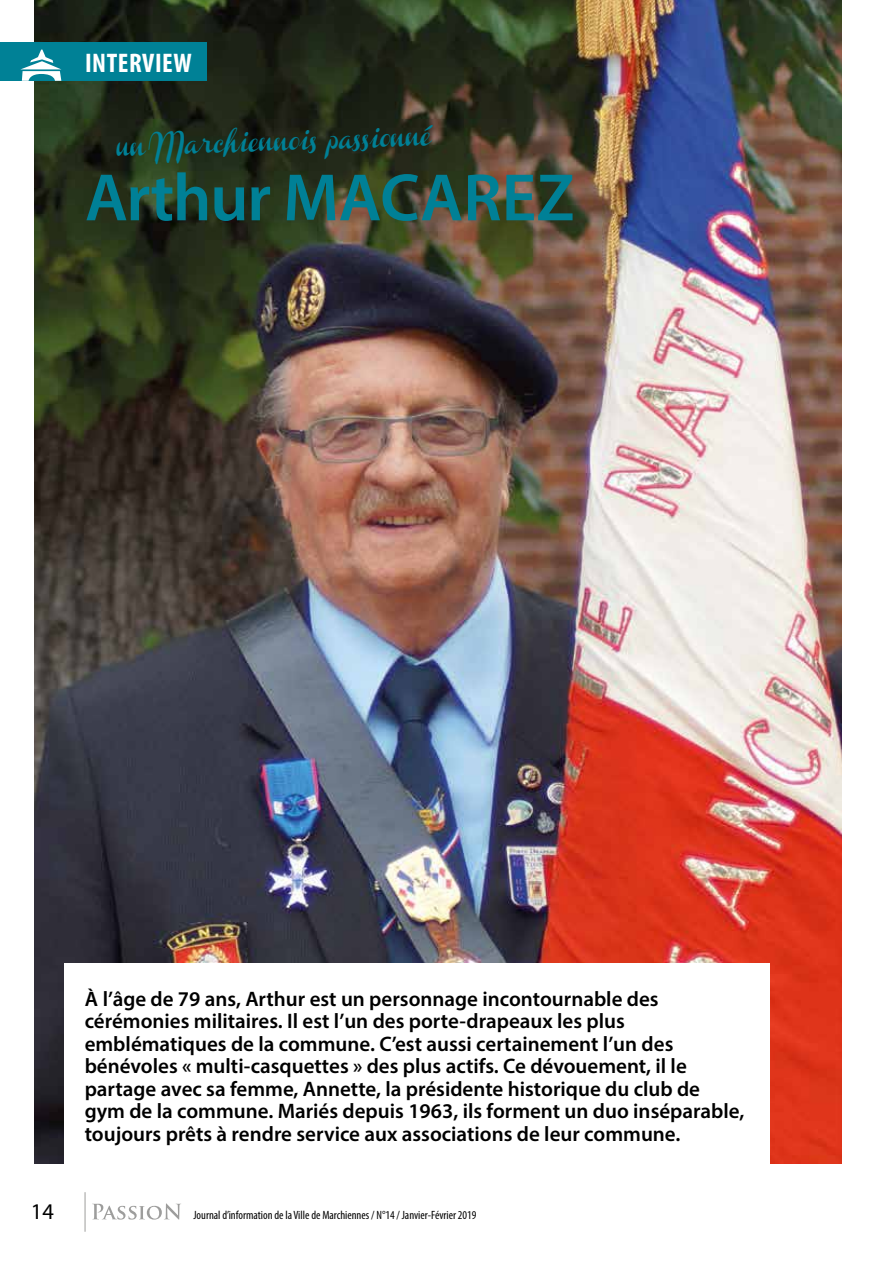
<style>
.page{position:relative;width:893px;height:1263px;background:#fff}
.page>*{position:absolute;margin:0;border:0;box-sizing:border-box;transform-origin:0 0}
.t1{font:600 67.5px "Myriad Pro";letter-spacing:-.005em;color:#008096}
.t2{font:700 condensed 27px "Myriad Pro";letter-spacing:.02em;color:#fff}
.t3{font:22.5px "Myriad Pro";color:#000}
.t4{font:600 21px/22.5px "Myriad Pro";color:#000}
.t5{font:21px "Channel Slanted 2";color:#008096;scale:.8 1}
.t6{font:condensed 12px "Myriad Pro";color:#000}
</style>
<div class="page">
<svg style="left:92px;top:1203px;width:89px;height:16px"></svg>
<hr style="left:85px;top:1192px;width:1px;height:40px;background:#9d9d9c">
<img style="left:34px;top:0;width:808px;height:1163px">
<div style="left:64px;top:963px;width:706px;height:219px;background:#fff"></div>
<div style="left:0;top:43px;width:206px;height:38px;background:#008196"></div>
<svg style="left:20px;top:50px;width:41px;height:31px"></svg>
<p class="t2" style="left:85px;top:46px;width:108px">INTERVIEW</p>
<p class="t5" style="left:115px;top:137px;width:396px;rotate:-2deg">un Marchiennois passionné</p>
<h1 class="t1" style="left:85px;top:155px;width:491px">Arthur MACAREZ</h1>
<p class="t4" style="left:85px;top:987px;width:661px">À l’âge de 79 ans, Arthur est un personnage incontournable des cérémonies militaires. Il est l’un des porte-drapeaux les plus emblématiques de la commune. C’est aussi certainement l’un des bénévoles « multi-casquettes » des plus actifs. Ce dévouement, il le partage avec sa femme, Annette, la présidente historique du club de gym de la commune. Mariés depuis 1963, ils forment un duo inséparable, toujours prêts à rendre service aux associations de leur commune.</p>
<p class="t3" style="left:31px;top:1198px;width:25px">14</p>
<p class="t6" style="left:193px;top:1208px;width:284px">Journal d’information de la Ville de Marchiennes / N°14 / Janvier-Février 2019</p>
</div>
